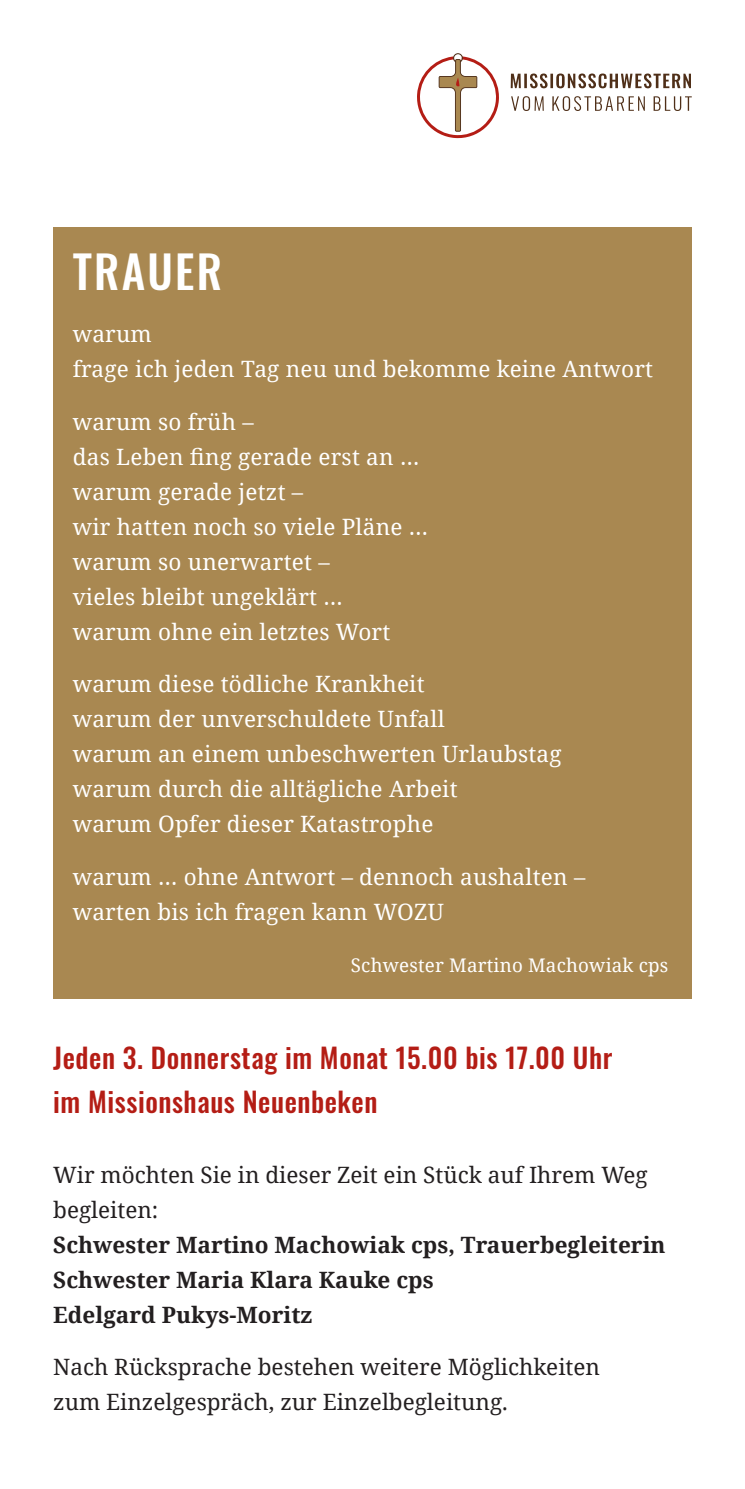
<style>
.page{position:relative;width:745px;height:1489px;background:#fff}
.page>*{position:absolute;margin:0;border:0;box-sizing:border-box;transform-origin:0 0}
.t1{font:500 45px "Oswald";letter-spacing:.05em;color:#fff}
.t2{font:500 27.5px/43.8px "Oswald";letter-spacing:.02em;color:#b41d15}
.t3{font:22.5px/35px "Noto Serif";letter-spacing:.01em;color:#fff}
.t4{font:22.5px/35px "Noto Serif";color:#231f20}
.t5{font:700 22.5px/35px "Noto Serif";color:#231f20}
.t6{font:18.75px "Noto Serif";letter-spacing:.01em;color:#fff}
</style>
<div class="page">
<svg style="left:511px;top:96px;width:180px;height:15px"></svg>
<svg style="left:510px;top:73px;width:180px;height:15px"></svg>
<svg style="left:417px;top:53px;width:82px;height:86px"></svg>
<div style="left:53px;top:227px;width:638px;height:771px;background:#a98851"></div>
<h1 class="t1" style="left:73px;top:248px;width:151px">TRAUER</h1>
<p class="t3" style="left:73px;top:315px;width:581px">warum<br>frage ich jeden Tag neu und bekomme keine Antwort</p>
<p class="t3" style="left:73px;top:403px;width:356px">warum so früh –<br>das Leben fing gerade erst an … warum gerade jetzt –<br>wir hatten noch so viele Pläne … warum so unerwartet –<br>vieles bleibt ungeklärt …<br>warum ohne ein letztes Wort</p>
<p class="t3" style="left:73px;top:665px;width:490px">warum diese tödliche Krankheit<br>warum der unverschuldete Unfall<br>warum an einem unbeschwerten Urlaubstag warum durch die alltägliche Arbeit<br>warum Opfer dieser Katastrophe</p>
<p class="t3" style="left:73px;top:858px;width:513px">warum … ohne Antwort – dennoch aushalten – warten bis ich fragen kann WOZU</p>
<p class="t6" style="left:350px;top:952px;width:319px">Schwester Martino Machowiak cps</p>
<p class="t2" style="left:53px;top:1037px;width:560px">Jeden 3. Donnerstag im Monat 15.00 bis 17.00 Uhr im Missionshaus Neuenbeken</p>
<p class="t4" style="left:53px;top:1155px;width:595px">Wir möchten Sie in dieser Zeit ein Stück auf Ihrem Weg begleiten:</p>
<p class="t5" style="left:53px;top:1226px;width:613px">Schwester Martino Machowiak cps, Trauerbegleiterin<br>Schwester Maria Klara Kauke cps<br>Edelgard Pukys-Moritz</p>
<p class="t4" style="left:53px;top:1348px;width:548px">Nach Rücksprache bestehen weitere Möglichkeiten zum Einzelgespräch, zur Einzelbegleitung.</p>
</div>
